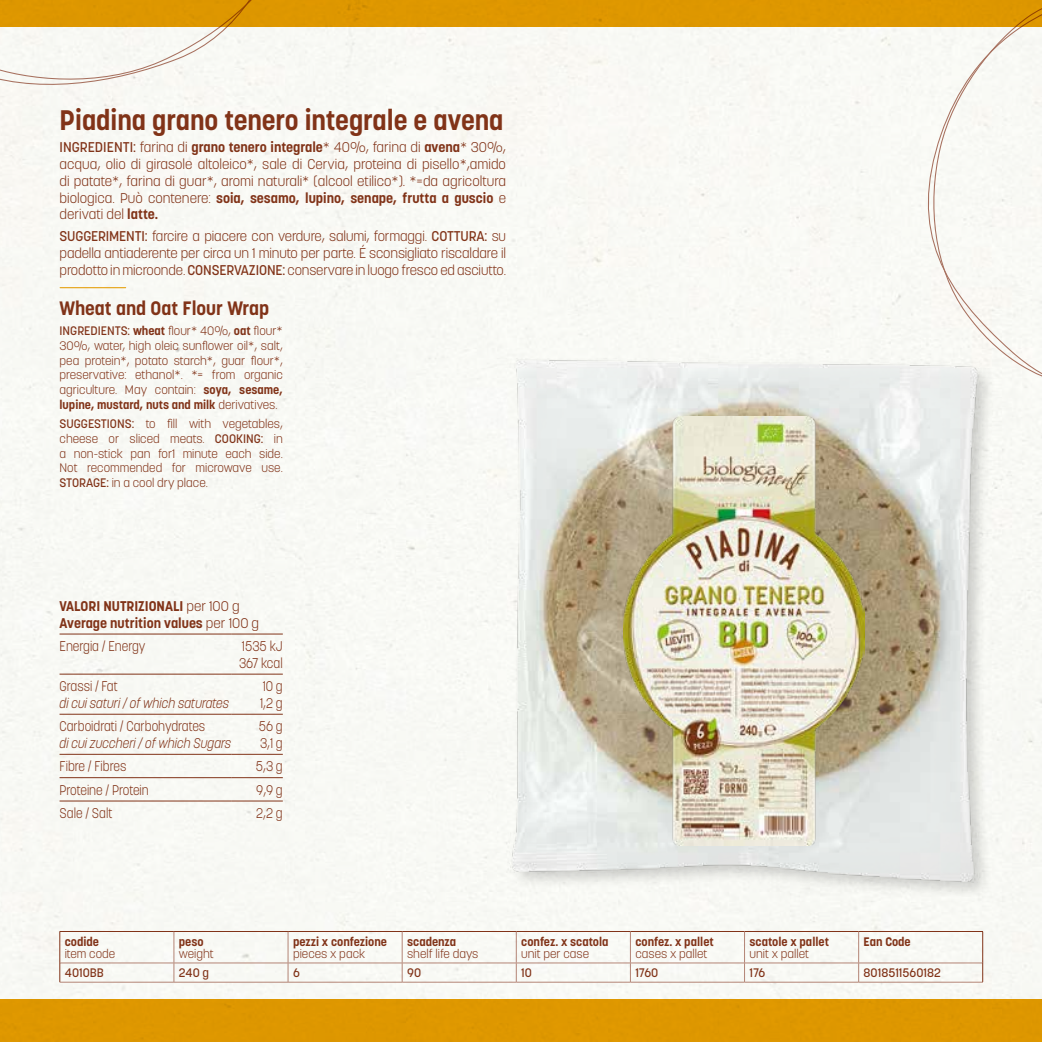
<style>
.page{position:relative;width:1042px;height:1042px;background:#fff}
.page>*{position:absolute;margin:0;border:0;box-sizing:border-box;transform-origin:0 0}
.t1{font:700 28px "Korolev";color:#813318}
.t2{font:700 19.25px "Korolev";color:#813318}
.t3{font:300 14px/16.8px "Korolev";color:#813318;text-align:justify}
.t4{font:300 14px/16.8px "Korolev";color:#813318;scale:.9 1}
.t5{font:italic 300 14px "Korolev";color:#813318;scale:.9 1}
.t6{font:700 14px/16.8px "Korolev";color:#813318}
.t7{font:300 12.25px/14.7px "Korolev";color:#813318;text-align:justify}
.t8{font:700 12.25px "Korolev";color:#813318}
.t9{font:500 12.25px "Korolev";color:#813318}
.s1{font-weight:500}
.s2{font-weight:700}
.s3{font-weight:300}
</style>
<div class="page">
<div style="left:0;top:26px;width:1042px;height:973px;background:#f8f9f5"></div>
<div style="left:907px;top:26px;width:135px;height:390px;background:#f9faf5"></div>
<div style="left:926px;top:26px;width:116px;height:374px;background:#f9f9f5"></div>
<div style="left:0;top:26px;width:324px;height:70px;background:#f8f8f4"></div>
<hr style="left:60px;top:634px;width:172px;height:1px;background:#813318">
<hr style="left:232px;top:634px;width:51px;height:1px;background:#813318">
<hr style="left:60px;top:674px;width:172px;height:1px;background:#813318">
<hr style="left:232px;top:674px;width:51px;height:1px;background:#813318">
<hr style="left:60px;top:714px;width:172px;height:1px;background:#813318">
<hr style="left:232px;top:714px;width:51px;height:1px;background:#813318">
<hr style="left:60px;top:754px;width:172px;height:1px;background:#813318">
<hr style="left:232px;top:754px;width:51px;height:1px;background:#813318">
<hr style="left:60px;top:777px;width:172px;height:1px;background:#813318">
<hr style="left:232px;top:777px;width:51px;height:1px;background:#813318">
<hr style="left:60px;top:800px;width:172px;height:1px;background:#813318">
<hr style="left:232px;top:800px;width:51px;height:1px;background:#813318">
<hr style="left:60px;top:931px;width:114px;height:1px;background:#813318">
<hr style="left:59px;top:932px;width:1px;height:31px;background:#813318">
<hr style="left:174px;top:931px;width:114px;height:1px;background:#813318">
<hr style="left:288px;top:931px;width:114px;height:1px;background:#813318">
<hr style="left:402px;top:931px;width:114px;height:1px;background:#813318">
<hr style="left:982px;top:932px;width:1px;height:31px;background:#813318">
<hr style="left:174px;top:932px;width:1px;height:30px;background:#b38475">
<hr style="left:288px;top:932px;width:1px;height:30px;background:#b38475">
<hr style="left:402px;top:932px;width:1px;height:30px;background:#b38475">
<hr style="left:516px;top:932px;width:1px;height:30px;background:#b38475">
<hr style="left:630px;top:932px;width:1px;height:30px;background:#b38475">
<hr style="left:744px;top:932px;width:1px;height:30px;background:#b38475">
<hr style="left:858px;top:932px;width:1px;height:30px;background:#b38475">
<hr style="left:60px;top:962px;width:114px;height:1px;background:#b38475">
<hr style="left:174px;top:962px;width:114px;height:1px;background:#b38475">
<svg style="left:174px;top:963px;width:1px;height:19px"></svg>
<hr style="left:288px;top:962px;width:114px;height:1px;background:#b38475">
<svg style="left:288px;top:963px;width:1px;height:19px"></svg>
<hr style="left:402px;top:962px;width:114px;height:1px;background:#b38475">
<svg style="left:402px;top:963px;width:1px;height:19px"></svg>
<hr style="left:516px;top:962px;width:114px;height:1px;background:#b38475">
<svg style="left:516px;top:963px;width:1px;height:19px"></svg>
<hr style="left:630px;top:962px;width:114px;height:1px;background:#b38475">
<svg style="left:630px;top:963px;width:1px;height:19px"></svg>
<hr style="left:744px;top:962px;width:114px;height:1px;background:#b38475">
<svg style="left:744px;top:963px;width:1px;height:19px"></svg>
<hr style="left:858px;top:962px;width:124px;height:1px;background:#b38475">
<svg style="left:858px;top:963px;width:1px;height:19px"></svg>
<hr style="left:60px;top:982px;width:114px;height:1px;background:#b38475">
<hr style="left:174px;top:982px;width:114px;height:1px;background:#b38475">
<hr style="left:288px;top:982px;width:114px;height:1px;background:#b38475">
<hr style="left:402px;top:982px;width:114px;height:1px;background:#b38475">
<hr style="left:516px;top:982px;width:114px;height:1px;background:#b38475">
<hr style="left:630px;top:982px;width:114px;height:1px;background:#b38475">
<hr style="left:744px;top:982px;width:114px;height:1px;background:#b38475">
<hr style="left:858px;top:982px;width:125px;height:1px;background:#b38475">
<svg style="left:59px;top:963px;width:1px;height:19px"></svg>
<svg style="left:982px;top:963px;width:1px;height:19px"></svg>
<hr style="left:60px;top:287px;width:66px;height:1px;background:#e49b00">
<div style="left:0;top:0;width:1042px;height:26px;background:#e49b00"></div>
<div style="left:0;top:999px;width:1042px;height:43px;background:#e49b00"></div>
<img style="left:478px;top:269px;width:532px;height:664px">
<img style="left:623px;top:417px;width:242px;height:428px">
<h1 class="t1" style="left:60px;top:103px;width:445px">Piadina grano tenero integrale e avena</h1>
<p class="t3" style="left:60px;top:139px;width:448px"><span class="s1">INGREDIENTI:</span> farina di <span class="s2">grano tenero integrale</span>* 40%, farina di <span class="s2">avena</span>* 30%, acqua, olio di girasole altoleico*, sale di Cervia, proteina di pisello*,amido di patate*, farina di guar*, aromi naturali* (alcool etilico*). *=da agricoltura biologica. Può contenere: <span class="s2">soia, sesamo, lupino, senape, frutta a guscio</span> e derivati del <span class="s2">latte.</span></p>
<p class="t3" style="left:60px;top:228px;width:448px"><span class="s1">SUGGERIMENTI:</span> farcire a piacere con verdure, salumi, formaggi. <span class="s1">COTTURA:</span> su padella antiaderente per circa un 1 minuto per parte. É sconsigliato riscaldare il prodotto in microonde. <span class="s1">CONSERVAZIONE:</span> conservare in luogo fresco ed asciutto.</p>
<h2 class="t2" style="left:60px;top:296px;width:211px">Wheat and Oat Flour Wrap</h2>
<p class="t7" style="left:60px;top:323px;width:225px"><span class="s1">INGREDIENTS:</span> <span class="s2">wheat</span> flour* 40%, <span class="s2">oat</span> flour* 30%, water, high oleic sunflower oil*, salt, pea protein*, potato starch*, guar flour*, preservative: ethanol*. *= from organic agriculture. May contain: <span class="s2">soya, sesame, lupine, mustard, nuts and milk</span> derivatives.</p>
<p class="t7" style="left:60px;top:417px;width:225px"><span class="s1">SUGGESTIONS:</span> to fill with vegetables, cheese or sliced meats. <span class="s1">COOKING:</span> in a non-stick pan for1 minute each side.<br>Not recommended for microwave use.<br><span class="s1">STORAGE:</span> in a cool dry place.</p>
<p class="t6" style="left:60px;top:597px;width:201px">VALORI NUTRIZIONALI <span class="s3">per 100 g<br></span>Average nutrition values <span class="s3">per 100 g</span></p>
<p class="t4" style="left:60px;top:638px;width:97px">Energia / Energy</p>
<p class="t4" style="left:239px;top:638px;width:50px">1535 kJ<br>367 kcal</p>
<p class="t4" style="left:60px;top:678px;width:66px">Grassi / Fat</p>
<p class="t5" style="left:60px;top:694px;width:190px">di cui saturi / of which saturates</p>
<p class="t4" style="left:260px;top:678px;width:27px">10 g<br>1,2 g</p>
<p class="t4" style="left:60px;top:718px;width:163px">Carboidrati / Carbohydrates</p>
<p class="t5" style="left:60px;top:734px;width:192px">di cui zuccheri / of which Sugars</p>
<p class="t4" style="left:259px;top:718px;width:28px">56 g<br>3,1 g</p>
<p class="t4" style="left:60px;top:758px;width:76px">Fibre / Fibres</p>
<p class="t4" style="left:256px;top:758px;width:31px">5,3 g</p>
<p class="t4" style="left:60px;top:781px;width:101px">Proteine / Protein</p>
<p class="t4" style="left:256px;top:781px;width:31px">9,9 g</p>
<p class="t4" style="left:60px;top:804px;width:60px">Sale / Salt</p>
<p class="t4" style="left:256px;top:804px;width:31px">2,2 g</p>
<p class="t8" style="left:65px;top:933px;width:36px">codide</p>
<p class="t7" style="left:65px;top:946px;width:52px">item code</p>
<p class="t8" style="left:179px;top:933px;width:26px">peso</p>
<p class="t7" style="left:179px;top:946px;width:36px">weight</p>
<p class="t8" style="left:293px;top:933px;width:95px">pezzi x confezione</p>
<p class="t7" style="left:293px;top:946px;width:74px">pieces x pack</p>
<p class="t8" style="left:407px;top:933px;width:51px">scadenza</p>
<p class="t7" style="left:407px;top:946px;width:73px">shelf life days</p>
<p class="t8" style="left:521px;top:933px;width:89px">confez. x scatola</p>
<p class="t7" style="left:521px;top:946px;width:69px">unit per case</p>
<p class="t8" style="left:635px;top:933px;width:80px">confez. x pallet</p>
<p class="t7" style="left:635px;top:946px;width:74px">cases x pallet</p>
<p class="t8" style="left:749px;top:933px;width:81px">scatole x pallet</p>
<p class="t7" style="left:749px;top:946px;width:61px">unit x pallet</p>
<p class="t8" style="left:863px;top:933px;width:49px">Ean Code</p>
<p class="t9" style="left:65px;top:965px;width:40px">4010BB</p>
<p class="t9" style="left:179px;top:965px;width:32px">240 g</p>
<p class="t9" style="left:293px;top:965px;width:8px">6</p>
<p class="t9" style="left:407px;top:965px;width:15px">90</p>
<p class="t9" style="left:521px;top:965px;width:12px">10</p>
<p class="t9" style="left:635px;top:965px;width:24px">1760</p>
<p class="t9" style="left:749px;top:965px;width:17px">176</p>
<p class="t9" style="left:863px;top:965px;width:79px">8018511560182</p>
</div>
